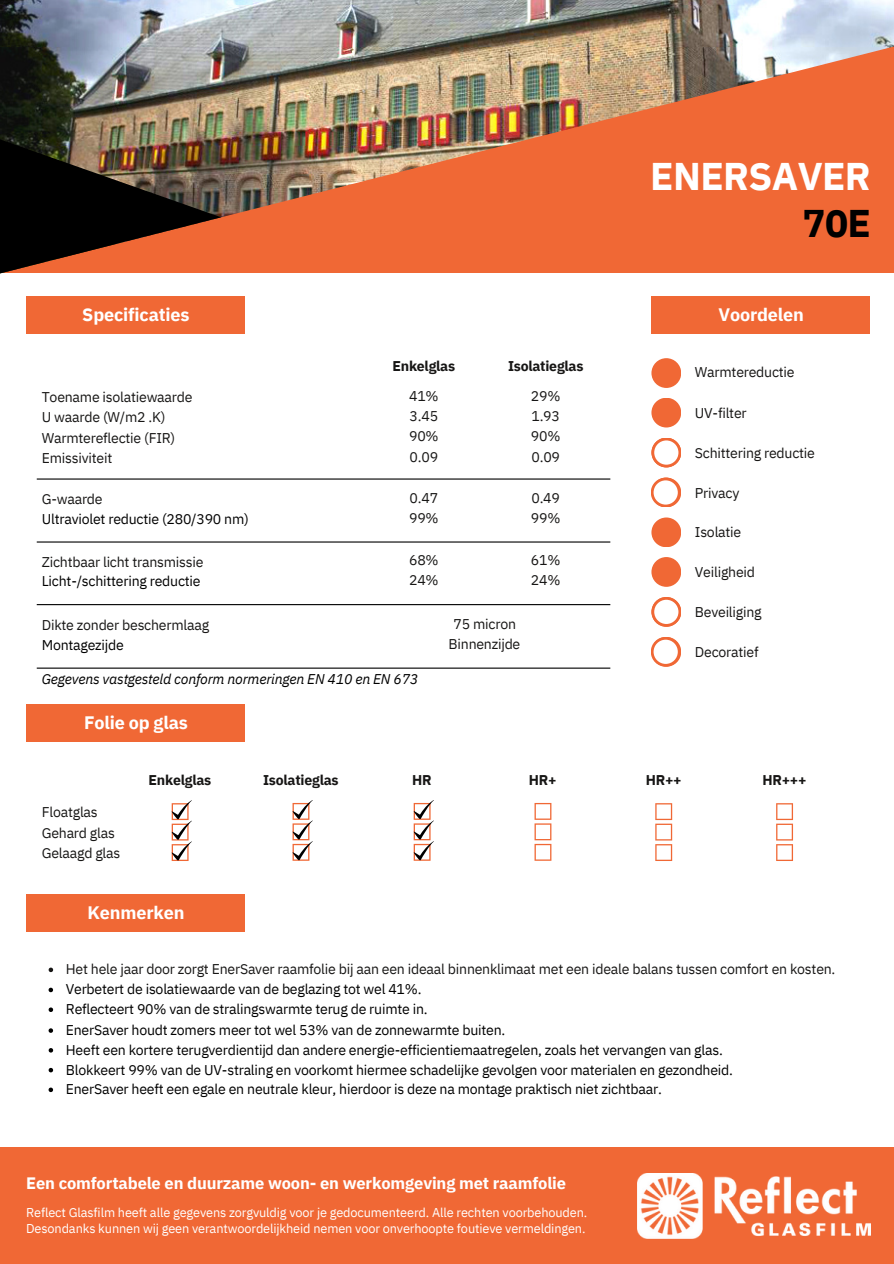
<style>
.page{position:relative;width:894px;height:1264px;background:#fff}
.page>*{position:absolute;margin:0;border:0;box-sizing:border-box;transform-origin:0 0}
.t1{font:700 38.55px "IBM Plex Sans";letter-spacing:-.015em;color:#fff}
.t2{font:700 38.55px "IBM Plex Sans";color:#000}
.t3{font:700 18px "IBM Plex Sans";letter-spacing:-.01em;color:#fff}
.t4{font:700 16.5px "IBM Plex Sans";letter-spacing:-.01em;color:#fff}
.t5{font:14.1px/19.8px "IBM Plex Sans";letter-spacing:-.015em;color:#000}
.t6{font:14.1px/20.1px "IBM Plex Sans";letter-spacing:-.015em;color:#171615}
.t7{font:700 14.1px "IBM Plex Sans";letter-spacing:-.015em;color:#171615}
.t8{font:italic 14.1px "IBM Plex Sans";letter-spacing:-.015em;color:#000}
.t9{font:12.75px/15.9px "IBM Plex Sans";letter-spacing:-.01em;color:#fff}
</style>
<div class="page">
<img style="left:1px;top:0;width:892px;height:273px">
<img style="left:0;top:139px;width:220px;height:134px">
<div style="left:0;top:1147px;width:892px;height:116px;background:#f06835"></div>
<img style="left:637px;top:1173px;width:233px;height:65px">
<div style="left:26px;top:296px;width:218px;height:38px;background:#f06835"></div>
<div style="left:651px;top:296px;width:218px;height:38px;background:#f06835"></div>
<div style="left:651px;top:358px;width:30px;height:30px;background:#f06835;border-radius:50%"></div>
<div style="left:651px;top:398px;width:30px;height:29px;background:#f06835;border-radius:50%"></div>
<svg style="left:651px;top:477px;width:30px;height:30px"></svg>
<div style="left:651px;top:517px;width:30px;height:30px;background:#f06835;border-radius:50%"></div>
<div style="left:651px;top:557px;width:30px;height:30px;background:#f06835;border-radius:50%"></div>
<svg style="left:651px;top:637px;width:30px;height:29px"></svg>
<div style="left:26px;top:704px;width:218px;height:38px;background:#f06835"></div>
<hr style="left:37px;top:478px;width:573px;height:1px;background:#000">
<div style="left:26px;top:894px;width:218px;height:38px;background:#f06835"></div>
<hr style="left:37px;top:541px;width:573px;height:1px;background:#000">
<svg style="left:49px;top:967px;width:4px;height:5px"></svg>
<svg style="left:49px;top:1007px;width:4px;height:5px"></svg>
<svg style="left:49px;top:1048px;width:4px;height:4px"></svg>
<svg style="left:49px;top:1067px;width:4px;height:5px"></svg>
<svg style="left:49px;top:1087px;width:4px;height:5px"></svg>
<svg style="left:651px;top:437px;width:30px;height:30px"></svg>
<div style="left:654px;top:440px;width:24px;height:24px;background:#fff;border-radius:50%"></div>
<svg style="left:650px;top:477px;width:30px;height:30px"></svg>
<div style="left:653px;top:480px;width:24px;height:24px;background:#fff;border-radius:50%"></div>
<svg style="left:651px;top:597px;width:30px;height:29px"></svg>
<div style="left:654px;top:599px;width:24px;height:25px;background:#fff;border-radius:50%"></div>
<svg style="left:650px;top:637px;width:30px;height:29px"></svg>
<div style="left:653px;top:639px;width:24px;height:25px;background:#fff;border-radius:50%"></div>
<hr style="left:37px;top:604px;width:573px;height:1px;background:#000">
<hr style="left:37px;top:667px;width:573px;height:1px;background:#000">
<svg style="left:49px;top:987px;width:4px;height:5px"></svg>
<svg style="left:49px;top:1028px;width:4px;height:4px"></svg>
<svg style="left:534px;top:803px;width:17px;height:57px"></svg>
<svg style="left:292px;top:800px;width:21px;height:60px"></svg>
<svg style="left:172px;top:800px;width:20px;height:61px"></svg>
<svg style="left:413px;top:800px;width:21px;height:60px"></svg>
<svg style="left:655px;top:803px;width:17px;height:58px"></svg>
<svg style="left:776px;top:803px;width:16px;height:58px"></svg>
<h1 class="t1" style="left:650px;top:151px;width:222px">ENERSAVER</h1>
<h1 class="t2" style="left:802px;top:197px;width:70px">70E</h1>
<p class="t3" style="left:82px;top:303px;width:109px">Specificaties</p>
<p class="t3" style="left:718px;top:303px;width:87px">Voordelen</p>
<p class="t6" style="left:42px;top:386px;width:152px;line-height:20.7px">Toename isolatiewaarde<br>U waarde (W/m2 .K)<br>Warmtereflectie (FIR)</p>
<p class="t7" style="left:392px;top:356px;width:64px">Enkelglas</p>
<p class="t7" style="left:508px;top:356px;width:77px">Isolatieglas</p>
<p class="t6" style="left:409px;top:386px;width:31px">41%</p>
<p class="t6" style="left:531px;top:386px;width:31px">29%</p>
<p class="t6" style="left:409px;top:406px;width:30px">3.45</p>
<p class="t6" style="left:531px;top:406px;width:30px">1.93</p>
<p class="t6" style="left:409px;top:426px;width:31px">90%</p>
<p class="t6" style="left:531px;top:426px;width:31px">90%</p>
<p class="t6" style="left:42px;top:447px;width:72px">Emissiviteit</p>
<p class="t6" style="left:409px;top:446px;width:30px">0.09</p>
<p class="t6" style="left:531px;top:446px;width:30px">0.09</p>
<p class="t6" style="left:42px;top:489px;width:62px">G-waarde</p>
<p class="t5" style="left:42px;top:508px;width:208px">Ultraviolet reductie (280/390 nm)</p>
<p class="t6" style="left:409px;top:487px;width:31px">0.47<br>99%</p>
<p class="t6" style="left:531px;top:487px;width:31px">0.49<br>99%</p>
<p class="t6" style="left:42px;top:551px;width:163px">Zichtbaar licht transmissie</p>
<p class="t5" style="left:42px;top:571px;width:160px">Licht-/schittering reductie</p>
<p class="t6" style="left:409px;top:550px;width:31px">68%<br>24%</p>
<p class="t6" style="left:531px;top:550px;width:31px">61%<br>24%</p>
<p class="t6" style="left:42px;top:615px;width:169px">Dikte zonder beschermlaag</p>
<p class="t5" style="left:42px;top:634px;width:84px">Montagezijde</p>
<p class="t6" style="left:448px;top:613px;width:73px;text-align:center">75 micron<br>Binnenzijde</p>
<p class="t8" style="left:42px;top:669px;width:378px">Gegevens vastgesteld conform normeringen EN 410 en EN 673</p>
<p class="t3" style="left:84px;top:711px;width:105px">Folie op glas</p>
<p class="t6" style="left:694px;top:362px;width:101px">Warmtereductie</p>
<p class="t6" style="left:694px;top:402px;width:53px">UV-filter</p>
<p class="t6" style="left:694px;top:442px;width:121px">Schittering reductie</p>
<p class="t6" style="left:694px;top:482px;width:46px">Privacy</p>
<p class="t6" style="left:694px;top:521px;width:48px">Isolatie</p>
<p class="t6" style="left:694px;top:562px;width:62px">Veiligheid</p>
<p class="t6" style="left:694px;top:601px;width:68px">Beveiliging</p>
<p class="t6" style="left:694px;top:641px;width:65px">Decoratief</p>
<p class="t6" style="left:42px;top:801px;width:80px">Floatglas<br>Gehard glas<br>Gelaagd glas</p>
<p class="t7" style="left:149px;top:770px;width:64px">Enkelglas</p>
<p class="t7" style="left:263px;top:770px;width:77px">Isolatieglas</p>
<p class="t7" style="left:412px;top:770px;width:21px">HR</p>
<p class="t7" style="left:529px;top:770px;width:29px">HR+</p>
<p class="t7" style="left:645px;top:770px;width:37px">HR++</p>
<p class="t7" style="left:762px;top:770px;width:46px">HR+++</p>
<p class="t3" style="left:87px;top:900px;width:98px">Kenmerken</p>
<p class="t6" style="left:66px;top:959px;width:770px">Het hele jaar door zorgt EnerSaver raamfolie bij aan een ideaal binnenklimaat met een ideale balans tussen comfort en kosten.</p>
<p class="t5" style="left:66px;top:999px;width:363px">Reflecteert 90% van de stralingswarmte terug de ruimte in.</p>
<p class="t5" style="left:66px;top:1039px;width:668px">Heeft een kortere terugverdientijd dan andere energie-efficientiemaatregelen, zoals het vervangen van glas.<br>Blokkeert 99% van de UV-straling en voorkomt hiermee schadelijke gevolgen voor materialen en gezondheid.<br>EnerSaver heeft een egale en neutrale kleur, hierdoor is deze na montage praktisch niet zichtbaar.</p>
<p class="t5" style="left:66px;top:979px;width:357px">Verbetert de isolatiewaarde van de beglazing tot wel 41%.</p>
<p class="t5" style="left:66px;top:1019px;width:441px">EnerSaver houdt zomers meer tot wel 53% van de zonnewarmte buiten.</p>
<p class="t4" style="left:26px;top:1172px;width:541px">Een comfortabele en duurzame woon- en werkomgeving met raamfolie</p>
<p class="t9" style="left:26px;top:1204px;width:562px">Reflect Glasfilm heeft alle gegevens zorgvuldig voor je gedocumenteerd. Alle rechten voorbehouden.<br>Desondanks kunnen wij geen verantwoordelijkheid nemen voor onverhoopte foutieve vermeldingen.</p>
</div>
